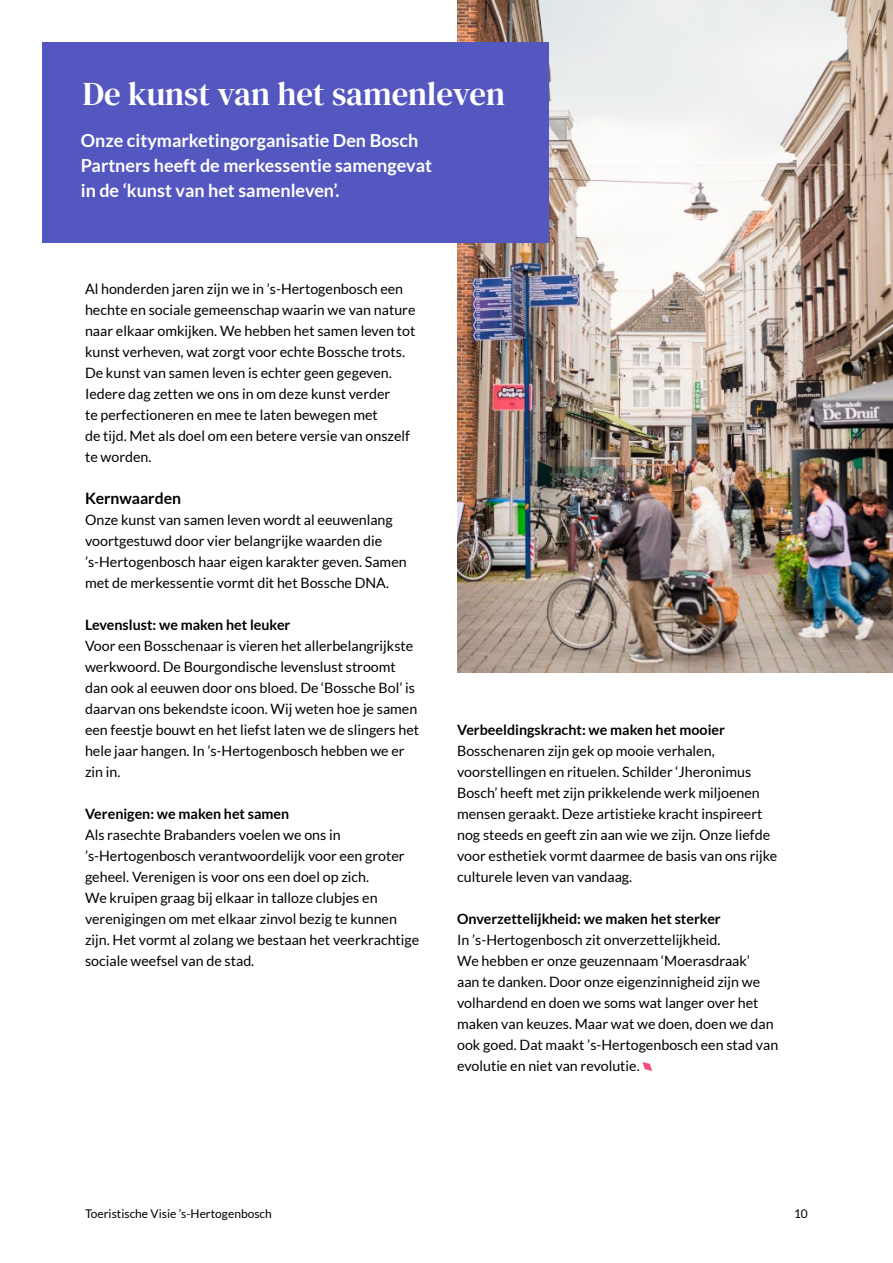
<style>
.page{position:relative;width:893px;height:1263px;background:#fff}
.page>*{position:absolute;margin:0;border:0;box-sizing:border-box;transform-origin:0 0}
.t1{font:33px "DM Serif Text";color:#fff}
.Intro{font:700 18px/25.2px "Lato";color:#fff}
.P_-_Kop{font:700 15.75px "Lato";color:#000}
.t2{font:14.25px/21px "Lato";color:#000}
.t3{font:700 14.25px "Lato";color:#000}
.t4{font:12px "Lato";color:#000}
</style>
<div class="page">
<img style="left:457px;top:0;width:436px;height:672px">
<div style="left:43px;top:42px;width:506px;height:200px;background:#5457bf"></div>
<svg style="left:642px;top:1062px;width:10px;height:9px"></svg>
<h2 class="t1" style="left:83px;top:75px;width:424px">De kunst van het samenleven</h2>
<p class="Intro" style="left:81px;top:128px;width:353px">Onze citymarketingorganisatie Den Bosch<br>Partners heeft de merkessentie samengevat in de ‘kunst van het samenleven’.</p>
<p class="t2" style="left:85px;top:278px;width:332px">Al honderden jaren zijn we in ’s-Hertogenbosch een hechte en sociale gemeenschap waarin we van nature naar elkaar omkijken. We hebben het samen leven tot kunst verheven, wat zorgt voor echte Bossche trots.<br>De kunst van samen leven is echter geen gegeven.<br>Iedere dag zetten we ons in om deze kunst verder<br>te perfectioneren en mee te laten bewegen met<br>de tijd. Met als doel om een betere versie van onszelf te worden.</p>
<p class="P_-_Kop" style="left:85px;top:489px;width:98px">Kernwaarden</p>
<p class="t2" style="left:85px;top:509px;width:323px">Onze kunst van samen leven wordt al eeuwenlang voortgestuwd door vier belangrijke waarden die ’s-Hertogenbosch haar eigen karakter geven. Samen met de merkessentie vormt dit het Bossche DNA.</p>
<p class="t3" style="left:85px;top:617px;width:207px">Levenslust: we maken het leuker</p>
<p class="t2" style="left:85px;top:635px;width:336px">Voor een Bosschenaar is vieren het allerbelangrijkste werkwoord. De Bourgondische levenslust stroomt dan ook al eeuwen door ons bloed. De ‘Bossche Bol’ is daarvan ons bekendste icoon. Wij weten hoe je samen een feestje bouwt en het liefst laten we de slingers het hele jaar hangen. In ’s-Hertogenbosch hebben we er zin in.</p>
<p class="t3" style="left:85px;top:806px;width:206px">Verenigen: we maken het samen</p>
<p class="t2" style="left:85px;top:824px;width:336px">Als rasechte Brabanders voelen we ons in ’s-Hertogenbosch verantwoordelijk voor een groter geheel. Verenigen is voor ons een doel op zich.<br>We kruipen graag bij elkaar in talloze clubjes en verenigingen om met elkaar zinvol bezig te kunnen zijn. Het vormt al zolang we bestaan het veerkrachtige sociale weefsel van de stad.</p>
<p class="t3" style="left:457px;top:722px;width:269px">Verbeeldingskracht: we maken het mooier</p>
<p class="t2" style="left:457px;top:740px;width:322px">Bosschenaren zijn gek op mooie verhalen, voorstellingen en rituelen. Schilder ‘Jheronimus Bosch’ heeft met zijn prikkelende werk miljoenen mensen geraakt. Deze artistieke kracht inspireert nog steeds en geeft zin aan wie we zijn. Onze liefde voor esthetiek vormt daarmee de basis van ons rijke culturele leven van vandaag.</p>
<p class="t3" style="left:457px;top:911px;width:265px">Onverzettelijkheid: we maken het sterker</p>
<p class="t2" style="left:457px;top:929px;width:323px">In ’s-Hertogenbosch zit onverzettelijkheid.<br>We hebben er onze geuzennaam ‘Moerasdraak’<br>aan te danken. Door onze eigenzinnigheid zijn we volhardend en doen we soms wat langer over het maken van keuzes. Maar wat we doen, doen we dan ook goed. Dat maakt ’s-Hertogenbosch een stad van evolutie en niet van revolutie.</p>
<p class="t4" style="left:85px;top:1207px;width:188px">Toeristische Visie ’s-Hertogenbosch</p>
<p class="t4" style="left:794px;top:1207px;width:15px">10</p>
</div>
